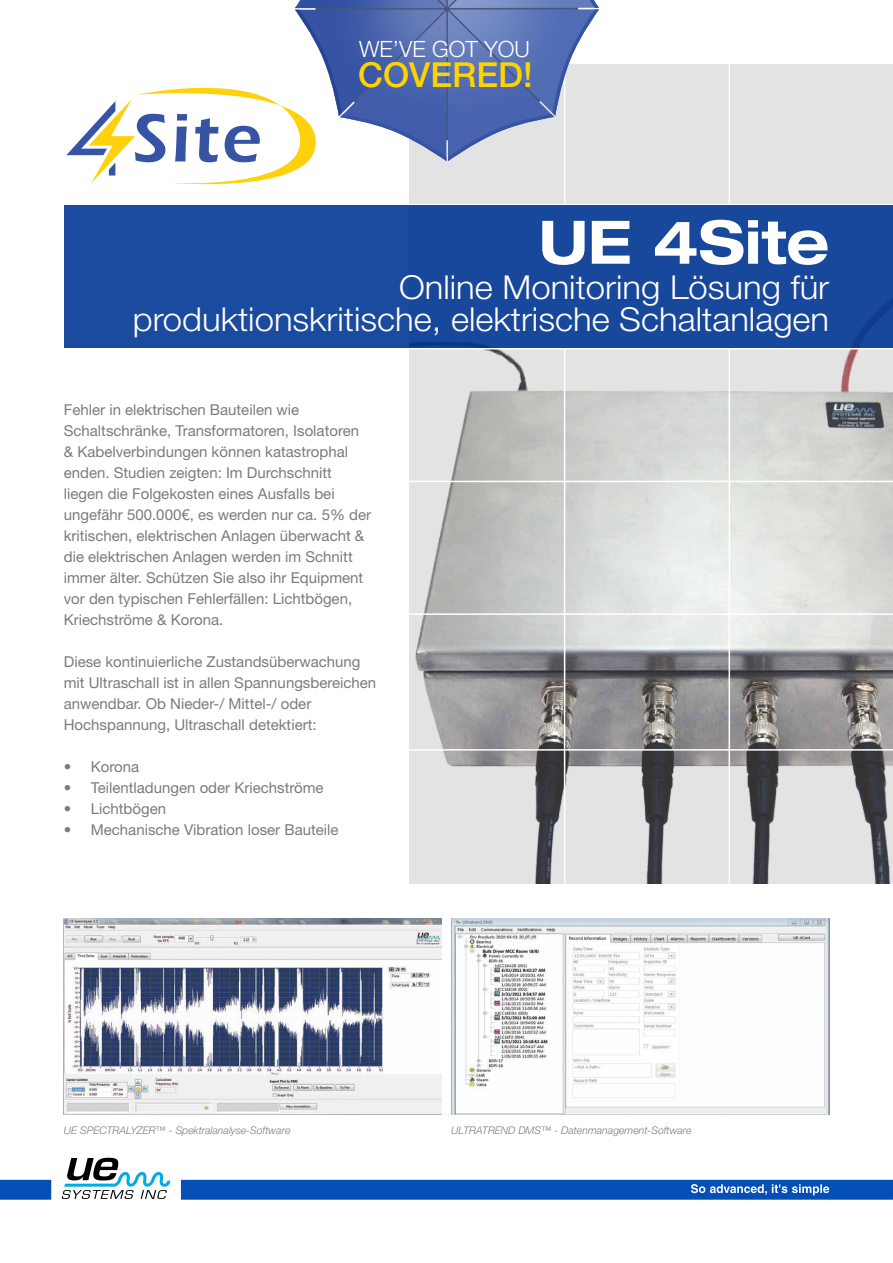
<style>
.page{position:relative;width:893px;height:1263px;background:#fff}
.page>*{position:absolute;margin:0;border:0;box-sizing:border-box;transform-origin:0 0}
.t1{font:700 expanded 60px "Helvetica Neue LT Std";color:#fff;scale:.94 1}
.t2{font:500 34.5px "Helvetica Neue LT Std";color:#ffd300}
.t3{font:300 33px/31.5px "Helvetica Neue LT Std";color:#fff;text-align:right;scale:1.05 1}
.t4{font:300 22.5px "Helvetica Neue LT Std";color:#fff}
.t5{font:15px/21px "Helvetica Neue LT Std";color:#7c7b7b}
.t6{font:italic 300 10.5px "Helvetica Neue LT Std";color:#7c7b7b}
</style>
<div class="page">
<div style="left:410px;top:64px;width:483px;height:819px;background:#e3e3e3"></div>
<img style="left:410px;top:349px;width:483px;height:534px">
<hr style="left:391px;top:749px;width:502px;height:2px;background:#fff">
<hr style="left:389px;top:481px;width:504px;height:1px;background:#fff">
<hr style="left:389px;top:613px;width:504px;height:2px;background:#fff">
<hr style="left:0;top:348px;width:893px;height:1px;background:#fff">
<hr style="left:0;top:204px;width:893px;height:2px;background:#fff">
<hr style="left:564px;top:349px;width:1px;height:575px;background:#fff">
<hr style="left:564px;top:54px;width:1px;height:151px;background:#fff">
<hr style="left:729px;top:349px;width:1px;height:575px;background:#fff">
<hr style="left:729px;top:54px;width:1px;height:151px;background:#fff">
<svg style="left:0;top:1158px;width:893px;height:42px"></svg>
<img style="left:451px;top:918px;width:378px;height:197px">
<img style="left:64px;top:918px;width:378px;height:197px">
<div style="left:64px;top:206px;width:829px;height:142px;background:#17489b"></div>
<svg style="left:66px;top:0;width:533px;height:184px"></svg>
<h3 class="t4" style="left:359px;top:36px;width:172px">We’ve got you</h3>
<h2 class="t2" style="left:358px;top:55px;width:176px">COVERED!</h2>
<h1 class="t1" style="left:539px;top:205px;width:310px">UE 4Site</h1>
<h3 class="t3" style="left:133px;top:271px;width:665px">Online Monitoring Lösung für produktionskritische, elektrische Schaltanlagen</h3>
<p class="t5" style="left:64px;top:399px;width:309px">Fehler in elektrischen Bauteilen wie Schaltschränke, Transformatoren, Isolatoren &amp; Kabelverbindungen können katastrophal enden. Studien zeigten: Im Durchschnitt liegen die Folgekosten eines Ausfalls bei ungefähr 500.000€, es werden nur ca. 5% der kritischen, elektrischen Anlagen überwacht &amp; die elektrischen Anlagen werden im Schnitt immer älter. Schützen Sie also ihr Equipment vor den typischen Fehlerfällen: Lichtbögen, Kriechströme &amp; Korona.</p>
<p class="t5" style="left:64px;top:651px;width:314px">Diese kontinuierliche Zustandsüberwachung mit Ultraschall ist in allen Spannungsbereichen anwendbar. Ob Nieder-/ Mittel-/ oder Hochspannung, Ultraschall detektiert:</p>
<p class="t5" style="left:64px;top:756px;width:77px">• Korona</p>
<p class="t5" style="left:64px;top:777px;width:261px">• Teilentladungen oder Kriechströme</p>
<p class="t5" style="left:64px;top:798px;width:104px">• Lichtbögen</p>
<p class="t5" style="left:64px;top:819px;width:276px">• Mechanische Vibration loser Bauteile</p>
<p class="t6" style="left:64px;top:1124px;width:228px">UE SPECTRALYZER™ - Spektralanalyse-Software</p>
<p class="t6" style="left:451px;top:1124px;width:242px">ULTRATREND DMS™ - Datenmanagement-Software</p>
</div>
